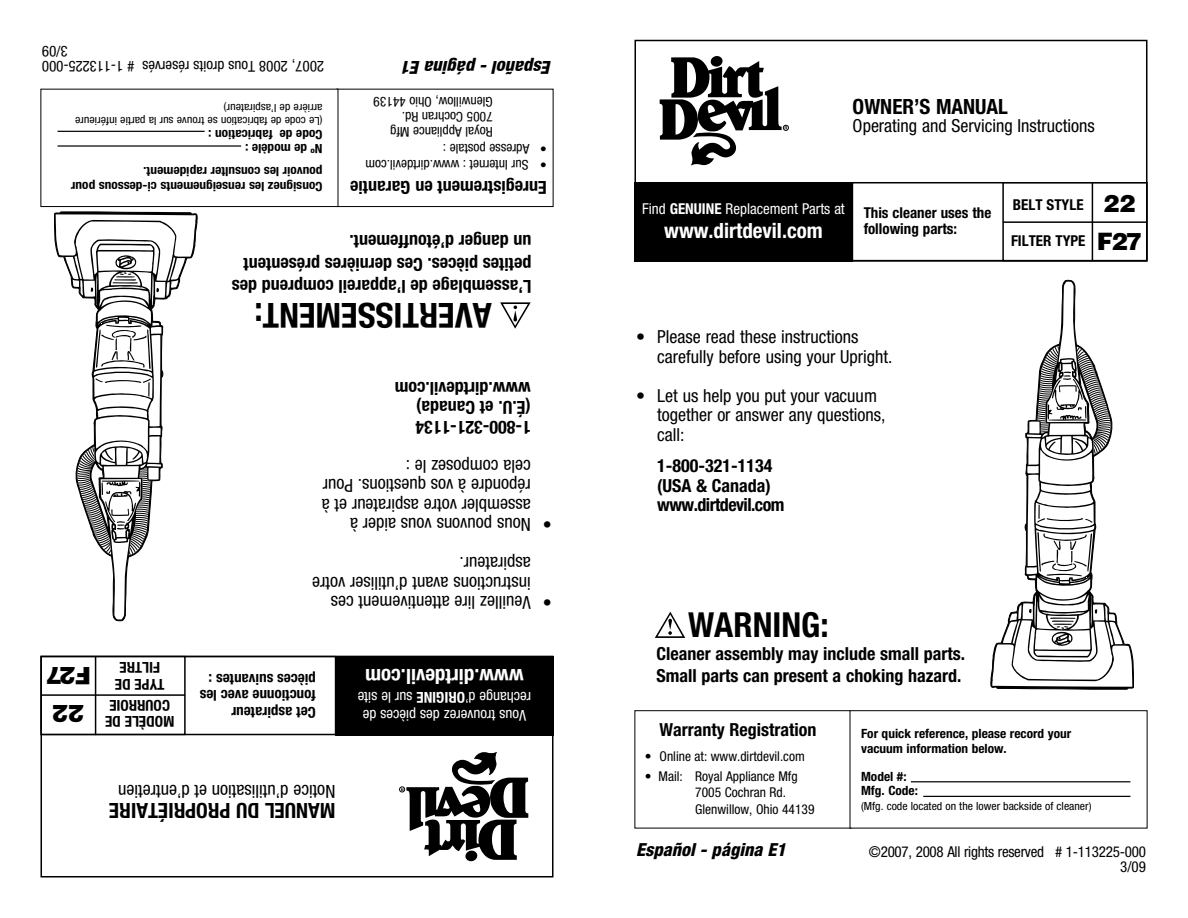
<style>
.page{position:relative;width:1188px;height:918px;background:#fff}
.page>*{position:absolute;margin:0;border:0;box-sizing:border-box;transform-origin:0 0}
.t1{font:700 condensed 34.5px "Helvetica Neue";color:#000}
.t2{font:900 24px/37.5px "Helvetica";letter-spacing:-.05em;color:#000}
.t3{font:700 condensed 21px "Helvetica Neue";color:#fff}
.t4{font:700 condensed 21px "Helvetica Neue";color:#000}
.t5{font:condensed 18px/19.5px "Helvetica Neue";color:#000}
.t6{font:700 condensed 18px/19.5px "Helvetica Neue";color:#000}
.t7{font:italic 800 condensed 18px "Helvetica Neue";color:#000}
.t8{font:700 condensed 15px/16.5px "Helvetica Neue";color:#000}
.t9{font:condensed 15px/15px "Helvetica Neue";letter-spacing:-.015em;color:#000;text-align:right}
.t10{font:condensed 15px/18px "Helvetica Neue";color:#fff;text-align:center}
.t11{font:condensed 13.5px/16.5px "Helvetica Neue";color:#000}
.t12{font:700 condensed 12.75px/14.2px "Helvetica Neue";color:#000;scale:1.05 1}
.t13{font:condensed 11.25px/12.8px "Helvetica Neue";letter-spacing:.005em;color:#000;scale:1.05 1}
.s1{font-weight:700}
</style>
<div class="page">
<svg style="left:990px;top:280px;width:144px;height:410px"></svg>
<svg style="left:992px;top:281px;width:140px;height:406px"></svg>
<div style="left:634px;top:40px;width:514px;height:222px;border:2px solid #000"></div>
<div style="left:634px;top:710px;width:218px;height:118px;border:1px solid #000"></div>
<div style="left:850px;top:710px;width:298px;height:118px;border:1px solid #000"></div>
<hr style="left:923px;top:796px;width:207px;height:1px;background:#000">
<hr style="left:911px;top:781px;width:219px;height:1px;background:#000">
<svg style="left:660px;top:56px;width:129px;height:109px"></svg>
<div style="left:634px;top:182px;width:219px;height:79px;background:#000"></div>
<div style="left:852px;top:182px;width:296px;height:79px;border:2px solid #000"></div>
<div style="left:1002px;top:182px;width:146px;height:79px;border:2px solid #000"></div>
<hr style="left:1092px;top:182px;width:1px;height:79px;background:#000">
<hr style="left:1003px;top:221px;width:144px;height:2px;background:#000">
<svg style="left:655px;top:612px;width:30px;height:26px"></svg>
<div style="left:336px;top:89px;width:218px;height:118px;border:1px solid #000"></div>
<div style="left:40px;top:89px;width:298px;height:118px;border:1px solid #000"></div>
<hr style="left:58px;top:131px;width:147px;height:1px;background:#000">
<hr style="left:58px;top:145px;width:183px;height:2px;background:#000">
<div style="left:40px;top:656px;width:514px;height:222px;border:2px solid #000"></div>
<svg style="left:399px;top:752px;width:129px;height:110px"></svg>
<div style="left:335px;top:656px;width:219px;height:79px;background:#000"></div>
<div style="left:40px;top:656px;width:296px;height:79px;border:2px solid #000"></div>
<div style="left:40px;top:656px;width:146px;height:79px;border:2px solid #000"></div>
<hr style="left:95px;top:656px;width:1px;height:79px;background:#000">
<hr style="left:41px;top:694px;width:144px;height:2px;background:#000">
<svg style="left:500px;top:302px;width:31px;height:27px"></svg>
<svg style="left:54px;top:211px;width:144px;height:410px"></svg>
<svg style="left:56px;top:214px;width:140px;height:406px"></svg>
<p class="t9" style="left:324px;top:74px;width:284px;rotate:-180deg">2007, 2008 Tous droits réservés # 1-113225-000<br>3/09</p>
<p class="t13" style="left:323px;top:127px;width:237px;rotate:-180deg">(Le code de fabrication se trouve sur la partie inférieure arrière de l’aspirateur)</p>
<p class="t12" style="left:323px;top:156px;width:110px;rotate:-180deg">Nº de modèle :<br>Code de fabrication :</p>
<p class="t12" style="left:323px;top:193px;width:241px;rotate:-180deg">Consignez les renseignements ci-dessous pour pouvoir les consulter rapidement.</p>
<p class="t7" style="left:552px;top:79px;width:151px;rotate:-180deg">Español - página E1</p>
<p class="t11" style="left:493px;top:140px;width:121px;line-height:15px;rotate:-180deg">Royal Appliance Mfg<br>7005 Cochran Rd.<br>Glenwillow, Ohio 44139</p>
<p class="t11" style="left:529px;top:157px;width:88px;rotate:-180deg">Adresse postale :</p>
<p class="t11" style="left:547px;top:157px;width:8px;rotate:-180deg">•</p>
<p class="t11" style="left:529px;top:174px;width:165px;rotate:-180deg">Sur Internet : www.dirtdevil.com</p>
<p class="t11" style="left:547px;top:174px;width:8px;rotate:-180deg">•</p>
<p class="t6" style="left:547px;top:198px;width:198px;rotate:-180deg">Enregistrement en Garantie</p>
<p class="t6" style="left:532px;top:298px;width:301px;line-height:22.5px;rotate:-180deg">L’assemblage de l’appareil comprend des petites pièces. Ces dernières présentent un danger d’étouffement.</p>
<h1 class="t1" style="left:492px;top:336px;width:239px;rotate:-180deg">AVERTISSEMENT:</h1>
<p class="t6" style="left:531px;top:437px;width:137px;rotate:-180deg">1-800-321-1134 (É.U. et Canada) www.dirtdevil.com</p>
<p class="t5" style="left:531px;top:515px;width:210px;text-align:justify;rotate:-180deg">assembler votre aspirateur et à répondre à vos questions. Pour cela composez le :</p>
<p class="t5" style="left:531px;top:534px;width:182px;rotate:-180deg">Nous pouvons vous aider à</p>
<p class="t5" style="left:552px;top:534px;width:10px;rotate:-180deg">•</p>
<p class="t5" style="left:531px;top:593px;width:220px;rotate:-180deg">instructions avant d’utiliser votre aspirateur.</p>
<p class="t5" style="left:531px;top:612px;width:201px;rotate:-180deg">Veuillez lire attentivement ces</p>
<p class="t5" style="left:552px;top:612px;width:10px;rotate:-180deg">•</p>
<p class="t8" style="left:165px;top:693px;width:51px;text-align:center;rotate:-180deg">TYPE DE<br>FILTRE</p>
<h2 class="t2" style="left:91px;top:733px;width:46px;rotate:-180deg">22<br>F27</h2>
<p class="t8" style="left:316px;top:720px;width:118px;rotate:-180deg">Cet aspirateur fonctionne avec les pièces suivantes :</p>
<p class="t8" style="left:174px;top:730px;width:71px;rotate:-180deg">MODÈLE DE<br>COURROIE</p>
<p class="t3" style="left:524px;top:690px;width:160px;rotate:-180deg">www.dirtdevil.com</p>
<p class="t10" style="left:531px;top:724px;width:175px;rotate:-180deg">Vous trouverez des pièces de rechange d’<span class="s1">ORIGINE</span> sur le site</p>
<p class="t5" style="left:335px;top:801px;width:219px;rotate:-180deg">Notice d’utilisation et d’entretien</p>
<p class="t4" style="left:335px;top:823px;width:228px;rotate:-180deg">MANUEL DU PROPRIÉTAIRE</p>
<p class="t4" style="left:853px;top:94px;width:157px">OWNER’S MANUAL</p>
<p class="t5" style="left:853px;top:116px;width:244px">Operating and Servicing Instructions</p>
<p class="t10" style="left:642px;top:200px;width:204px">Find <span class="s1">GENUINE</span> Replacement Parts at</p>
<p class="t3" style="left:664px;top:218px;width:160px">www.dirtdevil.com</p>
<p class="t8" style="left:864px;top:204px;width:129px">This cleaner uses the following parts:</p>
<p class="t8" style="left:1013px;top:196px;width:72px">BELT STYLE</p>
<p class="t8" style="left:1011px;top:232px;width:76px">FILTER TYPE</p>
<h2 class="t2" style="left:1097px;top:184px;width:46px">22<br>F27</h2>
<p class="t5" style="left:657px;top:327px;width:237px;text-indent:-21px">• Please read these instructions carefully before using your Upright.</p>
<p class="t5" style="left:657px;top:386px;width:230px;text-indent:-21px">• Let us help you put your vacuum together or answer any questions, call:</p>
<p class="t6" style="left:657px;top:456px;width:129px">1-800-321-1134 (USA &amp; Canada) www.dirtdevil.com</p>
<h1 class="t1" style="left:688px;top:604px;width:142px">WARNING:</h1>
<p class="t6" style="left:656px;top:642px;width:310px;line-height:22.5px">Cleaner assembly may include small parts.<br>Small parts can present a choking hazard.</p>
<p class="t6" style="left:659px;top:719px;width:158px">Warranty Registration</p>
<p class="t11" style="left:645px;top:748px;width:161px">• Online at: www.dirtdevil.com</p>
<p class="t11" style="left:695px;top:768px;width:121px;text-indent:-50px">• Mail: Royal Appliance Mfg<br>7005 Cochran Rd.<br>Glenwillow, Ohio 44139</p>
<p class="t7" style="left:636px;top:839px;width:151px">Español - página E1</p>
<p class="t12" style="left:861px;top:727px;width:202px">For quick reference, please record your vacuum information below.</p>
<p class="t12" style="left:861px;top:769px;width:56px">Model #:<br>Mfg. Code:</p>
<p class="t13" style="left:861px;top:800px;width:221px">(Mfg. code located on the lower backside of cleaner)</p>
<p class="t9" style="left:869px;top:844px;width:279px">©2007, 2008 All rights reserved # 1-113225-000<br>3/09</p>
</div>
